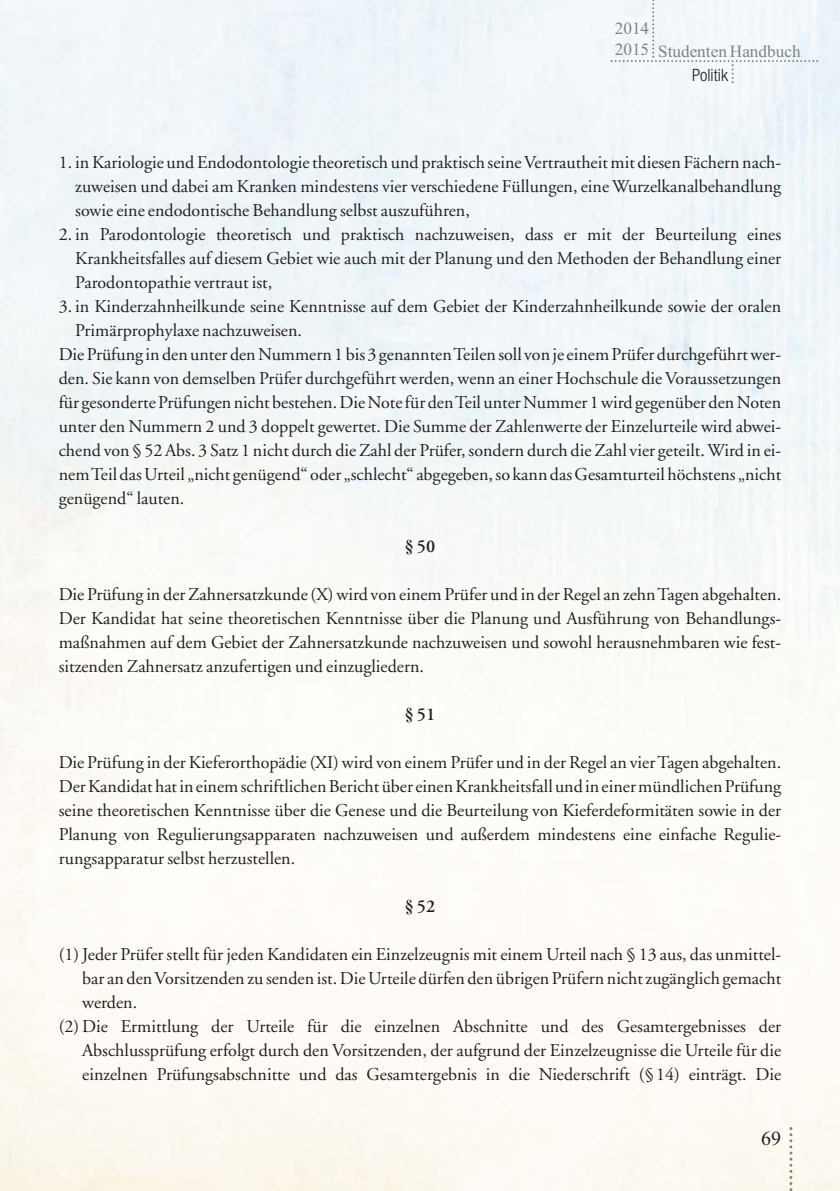
<style>
.page{position:relative;width:840px;height:1191px;background:#fff}
.page>*{position:absolute;margin:0;border:0;box-sizing:border-box;transform-origin:0 0}
.t1{font:20px "Times New Roman";color:#231f20}
.t2{font:18px/24px "Adobe Garamond";color:#231f20;text-align:justify}
.t3{font:600 18px "Adobe Garamond";color:#231f20}
.t4{font:17.2px/20.6px "Times New Roman";color:#808285}
.t5{font:300 condensed 17px "Helvetica Neue";color:#231f20}
.s1{font-family:"Times";font-weight:700}
</style>
<div class="page">
<svg style="left:789px;top:1127px;width:3px;height:64px"></svg>
<div style="left:610px;top:0;width:207px;height:83px;background:#f3f8fb"></div>
<p class="t4" style="left:614px;top:18px;width:36px">2014<br>2015</p>
<p class="t4" style="left:657px;top:41px;width:144px">Studenten Handbuch</p>
<p class="t5" style="left:691px;top:69px;width:37px">Politik</p>
<p class="t2" style="left:75px;top:152px;width:707px;text-indent:-17px">1. in Kariologie und Endodontologie theoretisch und praktisch seine Vertrautheit mit diesen Fächern nach&shy;zuweisen und dabei am Kranken mindestens vier verschiedene Füllungen, eine Wurzelkanalbehandlung sowie eine endodontische Behandlung selbst auszuführen,</p>
<p class="t2" style="left:75px;top:224px;width:707px;text-indent:-17px">2. in Parodontologie theoretisch und praktisch nachzuweisen, dass er mit der Beurteilung eines Krankheitsfalles auf diesem Gebiet wie auch mit der Planung und den Methoden der Behandlung einer Parodontopathie vertraut ist,</p>
<p class="t2" style="left:59px;top:296px;width:723px">3. in Kinderzahnheilkunde seine Kenntnisse auf dem Gebiet der Kinderzahnheilkunde sowie der oralen</p>
<p class="t2" style="left:75px;top:320px;width:228px">Primärprophylaxe nachzuweisen.</p>
<p class="t2" style="left:59px;top:344px;width:723px">Die Prüfung in den unter den Nummern 1 bis 3 genannten Teilen soll von je einem Prüfer durchgeführt wer-</p>
<p class="t2" style="left:59px;top:368px;width:723px">den. Sie kann von demselben Prüfer durchgeführt werden, wenn an einer Hochschule die Voraussetzungen</p>
<p class="t2" style="left:59px;top:392px;width:723px">für gesonderte Prüfungen nicht bestehen. Die Note für den Teil unter Nummer 1 wird gegenüber den Noten</p>
<p class="t2" style="left:59px;top:416px;width:723px">unter den Nummern 2 und 3 doppelt gewertet. Die Summe der Zahlenwerte der Einzelurteile wird abwei-</p>
<p class="t2" style="left:59px;top:440px;width:723px">chend von § 52 Abs. 3 Satz 1 nicht durch die Zahl der Prüfer, sondern durch die Zahl vier geteilt. Wird in ei-</p>
<p class="t2" style="left:59px;top:464px;width:723px">nem Teil das Urteil „nicht genügend“ oder „schlecht“ abgegeben, so kann das Gesamturteil höchstens „nicht</p>
<p class="t2" style="left:59px;top:488px;width:127px">genügend“ lauten.</p>
<p class="t3" style="left:404px;top:539px;width:32px"><span class="s1">§</span>50</p>
<p class="t2" style="left:59px;top:584px;width:723px">Die Prüfung in der Zahnersatzkunde (X) wird von einem Prüfer und in der Regel an zehn Tagen abgehalten.<br>Der Kandidat hat seine theoretischen Kenntnisse über die Planung und Ausführung von Behandlungs - maßnahmen auf dem Gebiet der Zahnersatzkunde nachzuweisen und sowohl herausnehmbaren wie fest - sitzenden Zahnersatz anzufertigen und einzugliedern.</p>
<p class="t3" style="left:404px;top:707px;width:32px"><span class="s1">§</span>51</p>
<p class="t2" style="left:59px;top:752px;width:723px">Die Prüfung in der Kieferorthopädie (XI) wird von einem Prüfer und in der Regel an vier Tagen abgehalten.<br>Der Kandidat hat in einem schriftlichen Bericht über einen Krankheitsfall und in einer mündlichen Prüfung seine theoretischen Kenntnisse über die Genese und die Beurteilung von Kieferdeformitäten sowie in der Planung von Regulierungsapparaten nachzuweisen und außerdem mindestens eine einfache Regulie - rungsapparatur selbst herzustellen.</p>
<p class="t3" style="left:404px;top:899px;width:32px"><span class="s1">§</span>52</p>
<p class="t2" style="left:59px;top:944px;width:723px">(1) Jeder Prüfer stellt für jeden Kandidaten ein Einzelzeugnis mit einem Urteil nach § 13 aus, das unmittel-</p>
<p class="t2" style="left:82px;top:968px;width:700px">bar an den Vorsitzenden zu senden ist. Die Urteile dürfen den übrigen Prüfern nicht zugänglich gemacht</p>
<p class="t2" style="left:82px;top:992px;width:56px">werden.</p>
<p class="t2" style="left:59px;top:1016px;width:723px">(2) Die Ermittlung der Urteile für die einzelnen Abschnitte und des Gesamtergebnisses der</p>
<p class="t2" style="left:82px;top:1040px;width:700px">Abschlussprüfung erfolgt durch den Vorsitzenden, der aufgrund der Einzelzeugnisse die Urteile für die</p>
<p class="t2" style="left:82px;top:1064px;width:700px">einzelnen Prüfungsabschnitte und das Gesamtergebnis in die Niederschrift (§ 14) einträgt. Die</p>
<p class="t1" style="left:760px;top:1126px;width:21px">69</p>
</div>
